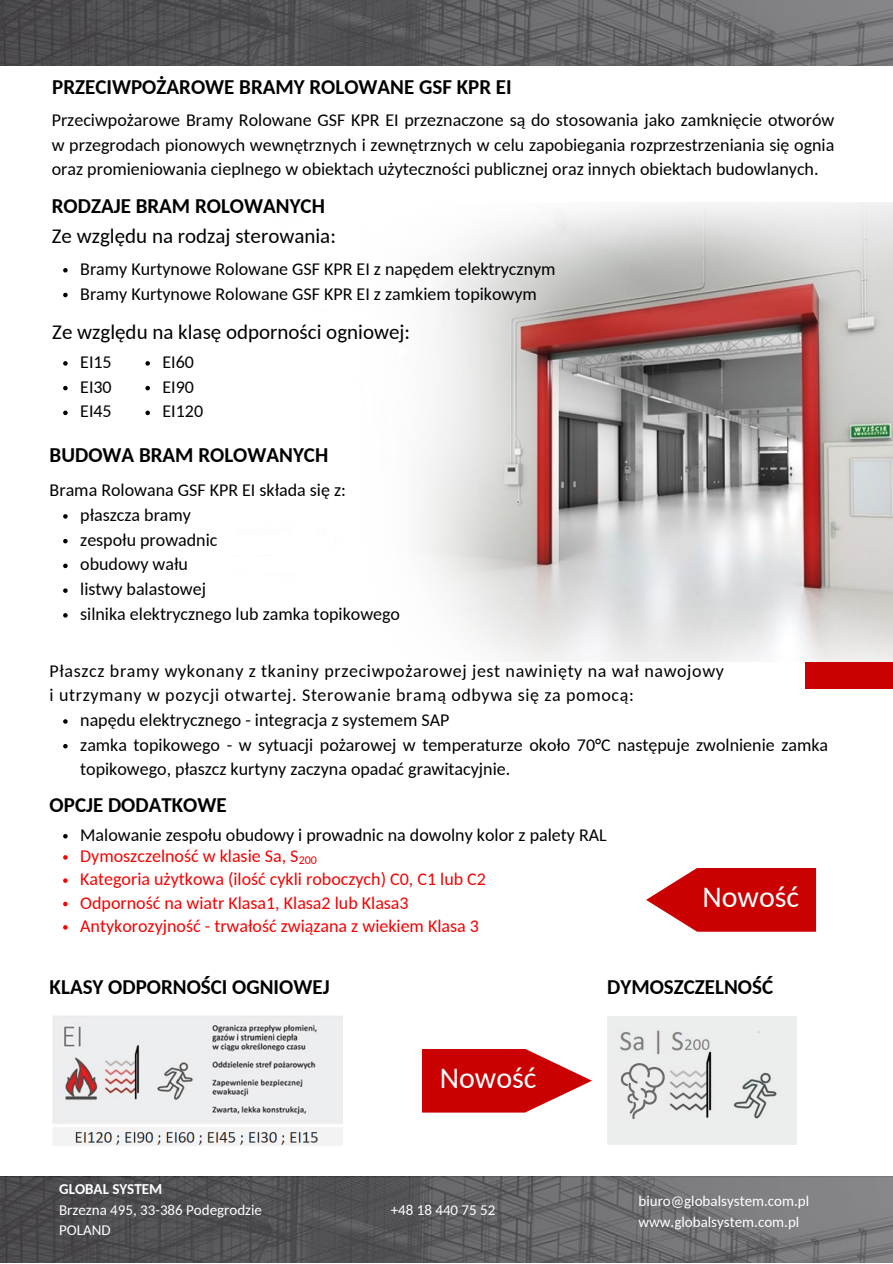
<style>
.page{position:relative;width:893px;height:1264px;background:#fff}
.page>*{position:absolute;margin:0;border:0;box-sizing:border-box;transform-origin:0 0}
.t1{font:30px "Carlito";color:#fff}
.t2{font:700 21px "Carlito";color:#000}
.t3{font:21px "Carlito";color:#000}
.t4{font:18.15px "Carlito";color:#fff}
.t5{font:700 18.15px "Carlito";color:#fff}
.t6{font:18px/24.8px "Carlito";color:#000;text-align:justify}
.t7{font:18px "Carlito";color:#f60000}
.t8{font:18px "Carlito";letter-spacing:.035em;color:#000}
.t9{font:15px "Carlito";color:#fff}
.t10{font:700 15px "Carlito";color:#fff}
.t11{font:12px "Carlito";color:#f60000}
</style>
<div class="page">
<div style="left:804px;top:582px;width:88px;height:106px;background:#cb0000"></div>
<img style="left:0;top:0;width:892px;height:65px">
<img style="left:422px;top:202px;width:470px;height:459px">
<img style="left:52px;top:1015px;width:290px;height:130px">
<img style="left:0;top:1176px;width:892px;height:86px">
<img style="left:607px;top:1016px;width:189px;height:128px">
<svg style="left:422px;top:1049px;width:170px;height:63px"></svg>
<svg style="left:63px;top:514px;width:5px;height:4px"></svg>
<svg style="left:63px;top:539px;width:5px;height:4px"></svg>
<svg style="left:63px;top:563px;width:5px;height:5px"></svg>
<svg style="left:63px;top:588px;width:5px;height:5px"></svg>
<svg style="left:63px;top:613px;width:5px;height:4px"></svg>
<svg style="left:63px;top:268px;width:5px;height:4px"></svg>
<svg style="left:63px;top:293px;width:5px;height:4px"></svg>
<svg style="left:63px;top:361px;width:5px;height:4px"></svg>
<svg style="left:63px;top:386px;width:5px;height:4px"></svg>
<svg style="left:63px;top:410px;width:5px;height:5px"></svg>
<svg style="left:63px;top:719px;width:5px;height:4px"></svg>
<svg style="left:63px;top:744px;width:5px;height:4px"></svg>
<svg style="left:63px;top:834px;width:5px;height:4px"></svg>
<svg style="left:145px;top:361px;width:5px;height:4px"></svg>
<svg style="left:145px;top:386px;width:5px;height:4px"></svg>
<svg style="left:145px;top:410px;width:5px;height:5px"></svg>
<svg style="left:63px;top:855px;width:5px;height:4px"></svg>
<svg style="left:63px;top:878px;width:5px;height:4px"></svg>
<svg style="left:63px;top:901px;width:5px;height:5px"></svg>
<svg style="left:63px;top:925px;width:5px;height:4px"></svg>
<svg style="left:646px;top:868px;width:170px;height:63px;background:#d22626"></svg>
<p class="t2" style="left:52px;top:79px;width:461px">PRZECIWPOŻAROWE BRAMY ROLOWANE GSF KPR EI</p>
<p class="t6" style="left:52px;top:109px;width:784px">Przeciwpożarowe Bramy Rolowane GSF KPR EI przeznaczone są do stosowania jako zamknięcie otworów w przegrodach pionowych wewnętrznych i zewnętrznych w celu zapobiegania rozprzestrzeniania się ognia oraz promieniowania cieplnego w obiektach użyteczności publicznej oraz innych obiektach budowlanych.</p>
<p class="t2" style="left:52px;top:198px;width:274px">RODZAJE BRAM ROLOWANYCH</p>
<p class="t3" style="left:52px;top:227px;width:285px">Ze względu na rodzaj sterowania:</p>
<p class="t6" style="left:80px;top:258px;width:477px">Bramy Kurtynowe Rolowane GSF KPR EI z napędem elektrycznym</p>
<p class="t6" style="left:80px;top:283px;width:458px">Bramy Kurtynowe Rolowane GSF KPR EI z zamkiem topikowym</p>
<p class="t3" style="left:52px;top:323px;width:359px">Ze względu na klasę odporności ogniowej:</p>
<p class="t6" style="left:80px;top:351px;width:33px">EI15</p>
<p class="t6" style="left:80px;top:376px;width:33px">EI30</p>
<p class="t6" style="left:80px;top:400px;width:33px">EI45</p>
<p class="t2" style="left:50px;top:446px;width:280px">BUDOWA BRAM ROLOWANYCH</p>
<p class="t6" style="left:162px;top:351px;width:33px">EI60</p>
<p class="t6" style="left:162px;top:376px;width:33px">EI90</p>
<p class="t6" style="left:162px;top:400px;width:42px">EI120</p>
<p class="t6" style="left:50px;top:479px;width:298px">Brama Rolowana GSF KPR EI składa się z:</p>
<p class="t6" style="left:80px;top:504px;width:112px">płaszcza bramy</p>
<p class="t6" style="left:80px;top:529px;width:139px">zespołu prowadnic</p>
<p class="t6" style="left:80px;top:553px;width:109px">obudowy wału</p>
<p class="t6" style="left:80px;top:578px;width:127px">listwy balastowej</p>
<p class="t6" style="left:80px;top:603px;width:321px">silnika elektrycznego lub zamka topikowego</p>
<p class="t8" style="left:50px;top:663px;width:675px">Płaszcz bramy wykonany z tkaniny przeciwpożarowej jest nawinięty na wał nawojowy</p>
<p class="t8" style="left:50px;top:687px;width:585px">i utrzymany w pozycji otwartej. Sterowanie bramą odbywa się za pomocą:</p>
<p class="t6" style="left:80px;top:709px;width:370px">napędu elektrycznego - integracja z systemem SAP</p>
<p class="t6" style="left:80px;top:733px;width:749px">zamka topikowego - w sytuacji pożarowej w temperaturze około 70°C następuje zwolnienie zamka topikowego, płaszcz kurtyny zaczyna opadać grawitacyjnie.</p>
<p class="t2" style="left:50px;top:796px;width:178px">OPCJE DODATKOWE</p>
<p class="t6" style="left:80px;top:823px;width:528px">Malowanie zespołu obudowy i prowadnic na dowolny kolor z palety RAL</p>
<p class="t7" style="left:80px;top:848px;width:220px">Dymoszczelność w klasie Sa, S</p>
<p class="t11" style="left:299px;top:855px;width:20px">200</p>
<p class="t7" style="left:80px;top:871px;width:407px">Kategoria użytkowa (ilość cykli roboczych) C0, C1 lub C2</p>
<p class="t7" style="left:80px;top:895px;width:330px">Odporność na wiatr Klasa1, Klasa2 lub Klasa3</p>
<p class="t7" style="left:80px;top:918px;width:400px">Antykorozyjność - trwałość związana z wiekiem Klasa 3</p>
<p class="t1" style="left:702px;top:884px;width:98px">Nowość</p>
<p class="t2" style="left:50px;top:978px;width:281px">KLASY ODPORNOŚCI OGNIOWEJ</p>
<p class="t1" style="left:440px;top:1065px;width:98px">Nowość</p>
<p class="t5" style="left:28px;top:1182px;width:126px">GLOBAL SYSTEM</p>
<p class="t4" style="left:28px;top:1207px;width:246px">Brzezna 495, 33-386 Podegrodzie</p>
<p class="t10" style="left:59px;top:1183px;width:104px">GLOBAL SYSTEM</p>
<p class="t9" style="left:59px;top:1203px;width:204px">Brzezna 495, 33-386 Podegrodzie</p>
<p class="t9" style="left:391px;top:1203px;width:106px">+48 18 440 75 52</p>
<p class="t9" style="left:59px;top:1223px;width:53px">POLAND</p>
<p class="t2" style="left:607px;top:978px;width:167px">DYMOSZCZELNOŚĆ</p>
<p class="t9" style="left:638px;top:1194px;width:172px">biuro@globalsystem.com.pl</p>
<p class="t9" style="left:638px;top:1215px;width:162px">www.globalsystem.com.pl</p>
</div>
